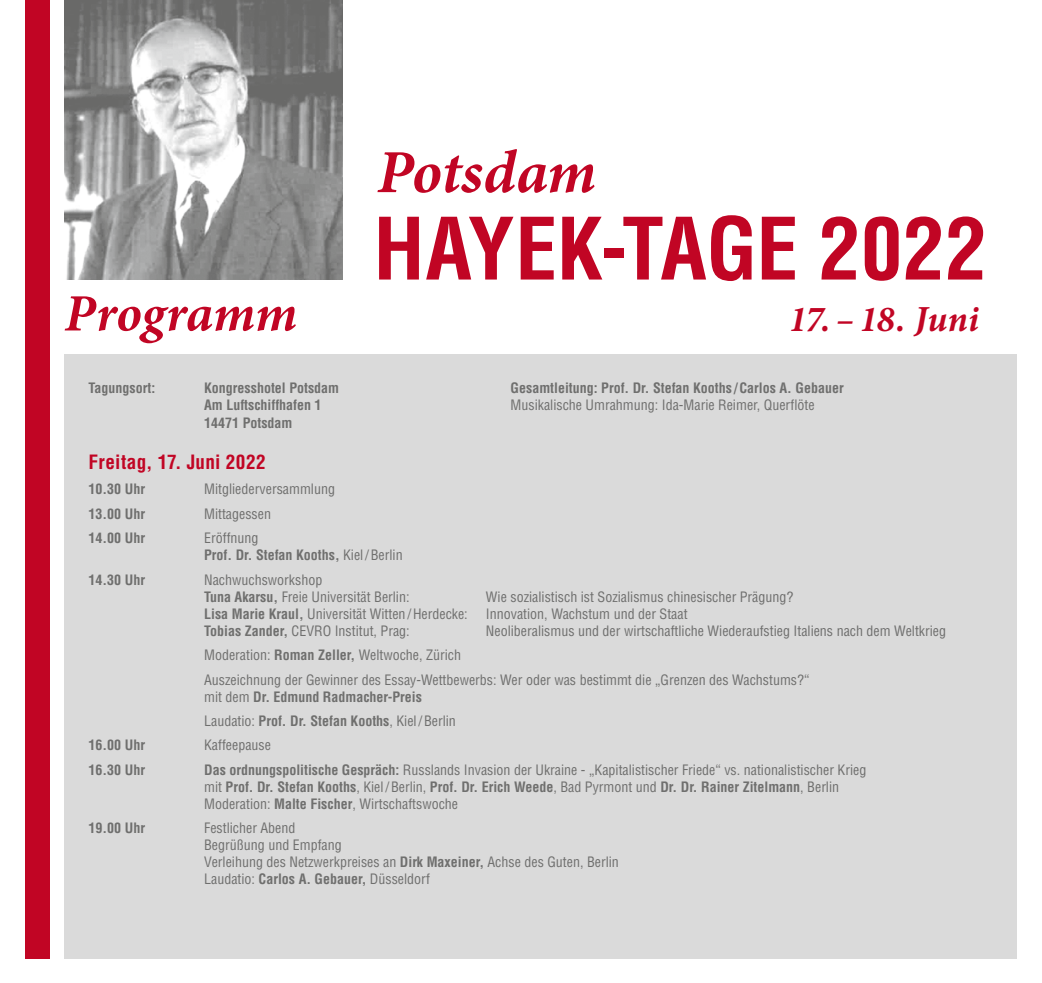
<style>
.page{position:relative;width:1042px;height:983px;background:#fff}
.page>*{position:absolute;margin:0;border:0;box-sizing:border-box;transform-origin:0 0}
.t1{font:700 condensed 83.65px "Helvetica LT Std";color:#c10524}
.t2{font:italic 700 61.25px "Minion Pro";letter-spacing:-.005em;color:#c10524}
.t3{font:italic 700 52.5px "Minion Pro";color:#c10524}
.t4{font:italic 700 36.75px "Minion Pro";letter-spacing:-.005em;color:#c10524}
.t5{font:700 condensed 19.25px "Helvetica LT Std";letter-spacing:.015em;color:#c10524}
.t6{font:condensed 14px/17px "Helvetica LT Std";color:#6f6f6e}
.t7{font:700 condensed 14px/17.5px "Helvetica LT Std";color:#6f6f6e}
.s1{font-weight:400}
.s2{font-weight:700}
</style>
<div class="page">
<div style="left:25px;top:0;width:25px;height:957px;background:#c10524"></div>
<img style="left:64px;top:0;width:279px;height:279px">
<div style="left:64px;top:354px;width:953px;height:603px;background:#dadada"></div>
<h2 class="t2" style="left:377px;top:129px;width:221px">Potsdam</h2>
<h3 class="t3" style="left:64px;top:276px;width:234px">Programm</h3>
<h1 class="t1" style="left:373px;top:196px;width:615px">HAYEK-TAGE 2022</h1>
<h3 class="t4" style="left:789px;top:293px;width:192px">17. – 18. Juni</h3>
<p class="t7" style="left:89px;top:379px;width:68px">Tagungsort:</p>
<p class="t7" style="left:204px;top:379px;width:136px">Kongresshotel Potsdam<br>Am Luftschiffhafen 1<br>14471 Potsdam</p>
<p class="t7" style="left:510px;top:379px;width:335px">Gesamtleitung: Prof. Dr. Stefan Kooths /Carlos A. Gebauer</p>
<p class="t6" style="left:510px;top:396px;width:306px">Musikalische Umrahmung: Ida-Marie Reimer, Querflöte</p>
<h3 class="t5" style="left:89px;top:450px;width:179px">Freitag, 17. Juni 2022</h3>
<p class="t7" style="left:89px;top:480px;width:58px">10.30 Uhr</p>
<p class="t6" style="left:204px;top:480px;width:132px">Mitgliederversammlung</p>
<p class="t7" style="left:89px;top:505px;width:58px">13.00 Uhr</p>
<p class="t6" style="left:204px;top:505px;width:68px">Mittagessen</p>
<p class="t7" style="left:89px;top:529px;width:58px">14.00 Uhr</p>
<p class="t7" style="left:204px;top:529px;width:200px;line-height:17px"><span class="s1">Eröffnung<br></span>Prof. Dr. Stefan Kooths, <span class="s1">Kiel/Berlin</span></p>
<p class="t7" style="left:89px;top:570px;width:58px">14.30 Uhr</p>
<p class="t6" style="left:204px;top:571px;width:207px">Nachwuchsworkshop<br><span class="s2">Tuna Akarsu,</span> Freie Universität Berlin:</p>
<p class="t6" style="left:486px;top:588px;width:309px">Wie sozialistisch ist Sozialismus chinesischer Prägung?</p>
<p class="t6" style="left:204px;top:605px;width:265px"><span class="s2">Lisa Marie Kraul,</span> Universität Witten /Herdecke:</p>
<p class="t6" style="left:486px;top:605px;width:203px">Innovation, Wachstum und der Staat</p>
<p class="t6" style="left:204px;top:621px;width:207px"><span class="s2">Tobias Zander,</span> CEVRO Institut, Prag:</p>
<p class="t6" style="left:486px;top:621px;width:461px">Neoliberalismus und der wirtschaftliche Wiederaufstieg Italiens nach dem Weltkrieg</p>
<p class="t6" style="left:204px;top:642px;width:607px;line-height:24.5px">Moderation: <span class="s2">Roman Zeller,</span> Weltwoche, Zürich<br>Auszeichnung der Gewinner des Essay-Wettbewerbs: Wer oder was bestimmt die „Grenzen des Wachstums?“</p>
<p class="t7" style="left:204px;top:684px;width:253px;line-height:24.5px"><span class="s1">mit dem</span> Dr. Edmund Radmacher-Preis<br><span class="s1">Laudatio:</span> Prof. Dr. Stefan Kooths<span class="s1">, Kiel/Berlin</span></p>
<p class="t7" style="left:89px;top:736px;width:58px">16.00 Uhr</p>
<p class="t6" style="left:204px;top:736px;width:68px">Kaffeepause</p>
<p class="t7" style="left:89px;top:760px;width:58px">16.30 Uhr</p>
<p class="t6" style="left:204px;top:761px;width:664px"><span class="s2">Das ordnungspolitische Gespräch:</span> Russlands Invasion der Ukraine - „Kapitalistischer Friede“ vs. nationalistischer Krieg mit <span class="s2">Prof. Dr. Stefan Kooths</span>, Kiel/Berlin, <span class="s2">Prof. Dr. Erich Weede</span>, Bad Pyrmont und <span class="s2">Dr. Dr. Rainer Zitelmann</span>, Berlin<br>Moderation: <span class="s2">Malte Fischer</span>, Wirtschaftswoche</p>
<p class="t7" style="left:89px;top:819px;width:58px">19.00 Uhr</p>
<p class="t6" style="left:204px;top:819px;width:416px">Festlicher Abend<br>Begrüßung und Empfang<br>Verleihung des Netzwerkpreises an <span class="s2">Dirk Maxeiner,</span> Achse des Guten, Berlin Laudatio: <span class="s2">Carlos A. Gebauer,</span> Düsseldorf</p>
</div>
